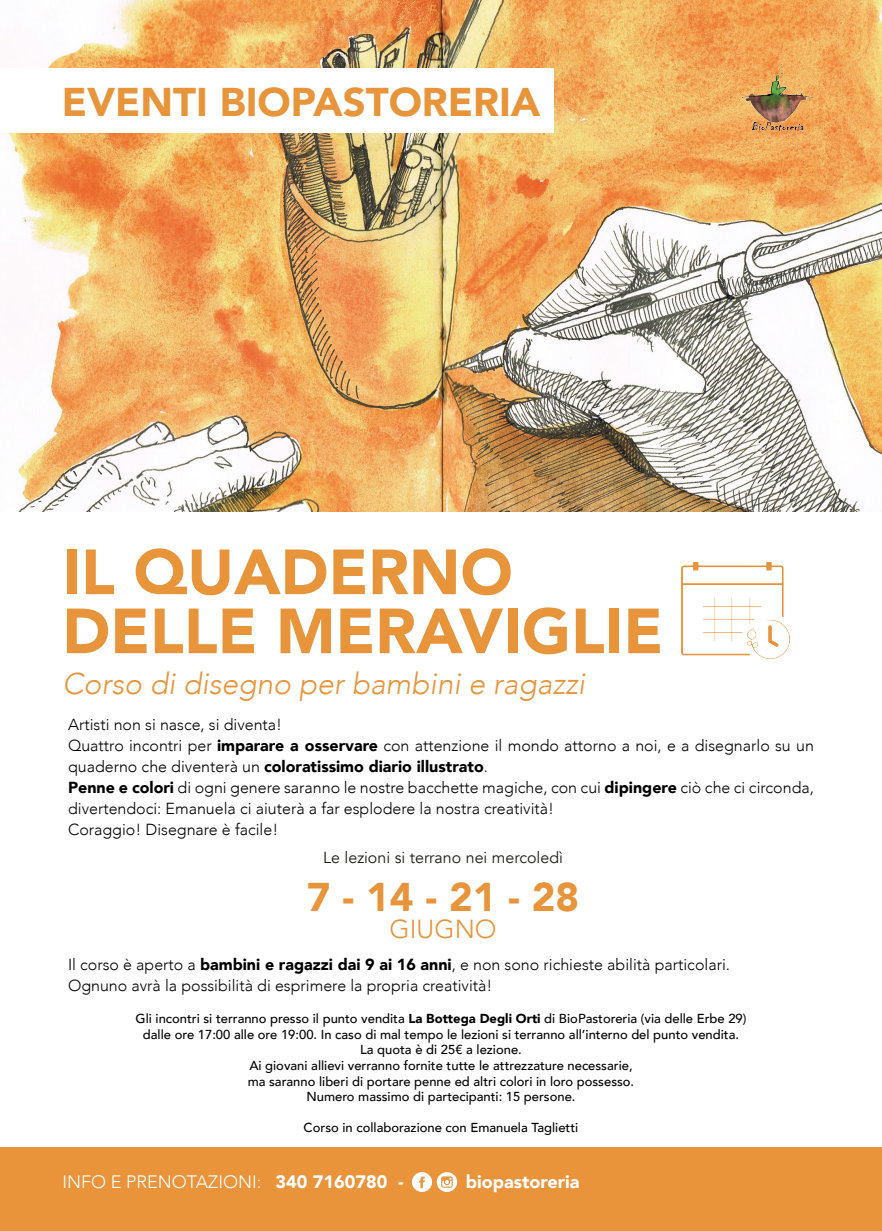
<style>
.page{position:relative;width:882px;height:1231px;background:#fff}
.page>*{position:absolute;margin:0;border:0;box-sizing:border-box;transform-origin:0 0}
.t1{font:900 63px/59px "Avenir";color:#e8943b}
.t2{font:900 40px "Avenir";color:#e8943b}
.t3{font:italic 300 30px "Avenir";color:#e8943b}
.t4{font:300 26px "Avenir";color:#e8943b}
.t5{font:300 18px "Avenir";color:#fff}
.t6{font:900 18px "Avenir";color:#fff}
.t7{font:300 16px/21px "Avenir";color:#000}
.t8{font:16px "Avenir";color:#1d1d1b}
.t9{font:500 13px/15.6px "Avenir";color:#000;text-align:center}
.s1{font-weight:900}
</style>
<div class="page">
<div style="left:0;top:1146px;width:882px;height:84px;background:#e9943b"></div>
<img style="left:8px;top:0;width:874px;height:511px">
<img style="left:735px;top:60px;width:84px;height:81px">
<img style="left:681px;top:562px;width:108px;height:96px">
<div style="left:0;top:69px;width:554px;height:64px;background:#fff"></div>
<svg style="left:412px;top:1172px;width:45px;height:19px"></svg>
<h2 class="t2" style="left:62px;top:76px;width:480px">EVENTI BIOPASTORERIA</h2>
<h1 class="t1" style="left:62px;top:544px;width:602px">IL QUADERNO<br>DELLE MERAVIGLIE</h1>
<h3 class="t3" style="left:62px;top:664px;width:524px">Corso di disegno per bambini e ragazzi</h3>
<p class="t7" style="left:68px;top:714px;width:747px">Artisti non si nasce, si diventa!<br>Quattro incontri per <span class="s1">imparare a osservare</span> con attenzione il mondo attorno a noi, e a disegnarlo su un quaderno che diventerà un <span class="s1">coloratissimo diario illustrato</span>.<br><span class="s1">Penne e colori</span> di ogni genere saranno le nostre bacchette magiche, con cui <span class="s1">dipingere</span> ciò che ci circonda, divertendoci: Emanuela ci aiuterà a far esplodere la nostra creatività!<br>Coraggio! Disegnare è facile!</p>
<p class="t8" style="left:323px;top:847px;width:241px">Le lezioni si terrano nei mercoledì</p>
<h2 class="t2" style="left:307px;top:871px;width:274px">7 - 14 - 21 - 28</h2>
<h3 class="t4" style="left:389px;top:912px;width:108px">GIUGNO</h3>
<p class="t7" style="left:68px;top:953px;width:663px">Il corso è aperto a <span class="s1">bambini e ragazzi dai 9 ai 16 anni</span>, e non sono richieste abilità particolari.<br>Ognuno avrà la possibilità di esprimere la propria creatività!</p>
<p class="t9" style="left:136px;top:1011px;width:612px">Gli incontri si terranno presso il punto vendita <span class="s1">La Bottega Degli Orti</span> di BioPastoreria (via delle Erbe 29) dalle ore 17:00 alle ore 19:00. In caso di mal tempo le lezioni si terranno all’interno del punto vendita.<br>La quota è di 25€ a lezione.<br>Ai giovani allievi verranno fornite tutte le attrezzature necessarie,<br>ma saranno liberi di portare penne ed altri colori in loro possesso.<br>Numero massimo di partecipanti: 15 persone.</p>
<p class="t9" style="left:304px;top:1120px;width:276px">Corso in collaborazione con Emanuela Taglietti</p>
<p class="t5" style="left:62px;top:1170px;width:342px">INFO E PRENOTAZIONI: <span class="s1">340 7160780 -</span></p>
<p class="t6" style="left:466px;top:1170px;width:115px">biopastoreria</p>
</div>
